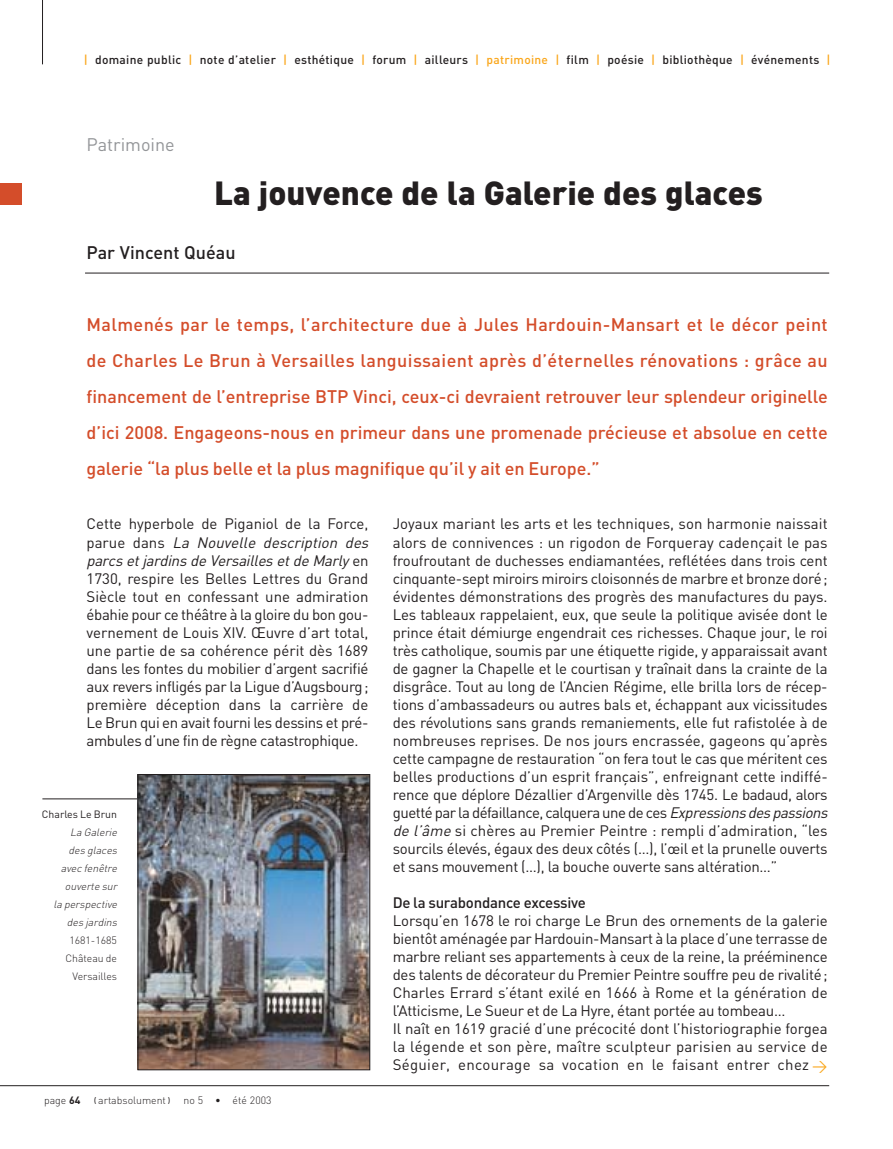
<style>
.page{position:relative;width:893px;height:1149px;background:#fff}
.page>*{position:absolute;margin:0;border:0;box-sizing:border-box;transform-origin:0 0}
.t1{font:900 33px "DIN";color:#231f20}
.t2{font:500 18px/36px "DIN";color:#d44d2a;text-align:justify}
.t3{font:500 18px "DIN";color:#231f20}
.t4{font:18px "DIN";color:#939598}
.t5{font:15px/18px "DIN";letter-spacing:-.015em;color:#231f20}
.t6{font:500 15px "DIN";letter-spacing:-.015em;color:#231f20}
.t7{font:500 12px "DIN";letter-spacing:.025em;color:#231f20}
.t8{font:italic 300 10.5px/18px "DIN";color:#231f20;text-align:right}
.t9{font:300 10.5px/18px "DIN";color:#231f20;text-align:right}
.t10{font:10.5px "DIN";color:#231f20}
.s1{color:#faa61a}
.s2{font-style:italic}
.s3{font-weight:700}
.s4{font-family:"Isonorm 3098 Monospaced";font-weight:400}
</style>
<div class="page">
<hr style="left:42px;top:1px;width:1px;height:63px;background:#231f20">
<hr style="left:0;top:1085px;width:829px;height:1px;background:#231f20">
<hr style="left:85px;top:273px;width:744px;height:1px;background:#231f20">
<div style="left:0;top:183px;width:21px;height:22px;background:#d44d2a"></div>
<hr style="left:42px;top:798px;width:117px;height:1px;background:#231f20">
<img style="left:140px;top:776px;width:228px;height:291px">
<div style="left:138px;top:774px;width:232px;height:295px;border:1px solid #231f20"></div>
<p class="t7" style="left:84px;top:55px;width:748px"><span class="s1">|</span> domaine public <span class="s1">|</span> note d’atelier <span class="s1">|</span> esthétique <span class="s1">|</span> forum <span class="s1">|</span> ailleurs <span class="s1">| patrimoine |</span> film <span class="s1">|</span> poésie <span class="s1">|</span> bibliothèque <span class="s1">|</span> événements <span class="s1">|</span></p>
<p class="t4" style="left:87px;top:138px;width:90px">Patrimoine</p>
<h1 class="t1" style="left:214px;top:182px;width:550px">La jouvence de la Galerie des glaces</h1>
<p class="t3" style="left:87px;top:246px;width:151px">Par Vincent Quéau</p>
<p class="t2" style="left:87px;top:309px;width:743px">Malmenés par le temps, l’architecture due à Jules Hardouin-Mansart et le décor peint de Charles Le Brun à Versailles languissaient après d’éternelles rénovations : grâce au financement de l’entreprise BTP Vinci, ceux-ci devraient retrouver leur splendeur originelle d’ici 2008. Engageons-nous en primeur dans une promenade précieuse et absolue en cette galerie “la plus belle et la plus magnifique qu’il y ait en Europe.”</p>
<p class="t5" style="left:87px;top:516px;width:286px">Cette hyperbole de Piganiol de la Force, p a r u e d a n s <span class="s2">La Nouvelle description des parcs etjardins de Versailles etde Marly</span> e n 1730, respire les Belles Lettres du Grand Siècle tout en confessant une admiration ébahie pour ce théâtre à la gloire du bon gou&shy;vernement de Louis XIV. Œuvre d’art total, une partie de sa cohérence périt dès 1689 dans les fontes du mobilier d’argent sacrifié aux revers infligés par la Ligue d’Augsbourg; première déception dans la carrière de Le Brun qui en avait fourni les dessins et pré&shy;ambules d’une fin de règne catastrophique.</p>
<p class="t5" style="left:393px;top:516px;width:439px">Joyaux mariant les arts et les techniques, son harmonie naissait alors de connivences : un rigodon de Forqueray cadençait le pas froufroutant de duchesses endiamantées, reflétées dans trois cent cinquante-sept miroirs miroirs cloisonnés de marbre et bronze doré; évidentes démonstrations des progrès des manufactures du pays.<br>Les tableaux rappelaient, eux, que seule la politique avisée dont le prince était démiurge engendrait ces richesses. Chaque jour, le roi très catholique, soumis par une étiquette rigide, y apparaissait avant de gagner la Chapelle et le courtisan y traînait dans la crainte de la disgrâce. Tout au long de l’Ancien Régime, elle brilla lors de récep&shy;tions d’ambassadeurs ou autres bals et, échappant aux vicissitudes des révolutions sans grands remaniements, elle fut rafistolée à de nombreuses reprises. De nos jours encrassée, gageons qu’après cette campagne de restauration “on fera tout le cas que méritent ces belles productions d’un esprit français”, enfreignant cette indiffé&shy;rence que déplore Dézallier d’Argenville dès 1745. Le badaud, alors guetté par la défaillance, calquera une de ces <span class="s2">Expressions des passions de l’âme</span>si chères au Premier Peintre : rempli d’admiration, “les sourcils élevés, égaux des deux côtés (…), l’œil et la prunelle ouverts et sans mouvement (…), la bouche ouverte sans altération…”</p>
<p class="t6" style="left:393px;top:896px;width:195px">De la surabondance excessive</p>
<p class="t5" style="left:393px;top:912px;width:436px">Lorsqu’en 1678 le roi charge Le Brun des ornements de la galerie bientôt aménagée par Hardouin-Mansart à la place d’une terrasse de marbre reliant ses appartements à ceux de la reine, la prééminence des talents de décorateur du Premier Peintre souffre peu de rivalité; Charles Errard s’étant exilé en 1666 à Rome et la génération de l’Atticisme, Le Sueur et de La Hyre, étant portée au tombeau…<br>Il naît en 1619 gracié d’une précocité dont l’historiographie forgea la légende et son père, maître sculpteur parisien au service de Séguier, encourage sa vocation en le faisant entrer chez <span class="s1">&gt;</span></p>
<p class="t10" style="left:42px;top:810px;width:77px">Charles Le Brun</p>
<p class="t8" style="left:53px;top:824px;width:67px">La Galerie des glaces avec fenêtre ouverte sur la perspective des jardins</p>
<p class="t9" style="left:65px;top:932px;width:53px">1681-1685<br>Château de<br>Versailles</p>
<p class="t9" style="left:44px;top:1092px;width:229px">page <span class="s3">64</span> <span class="s4">(</span>artabsolument<span class="s4">)</span> no 5 • été 2003</p>
</div>
